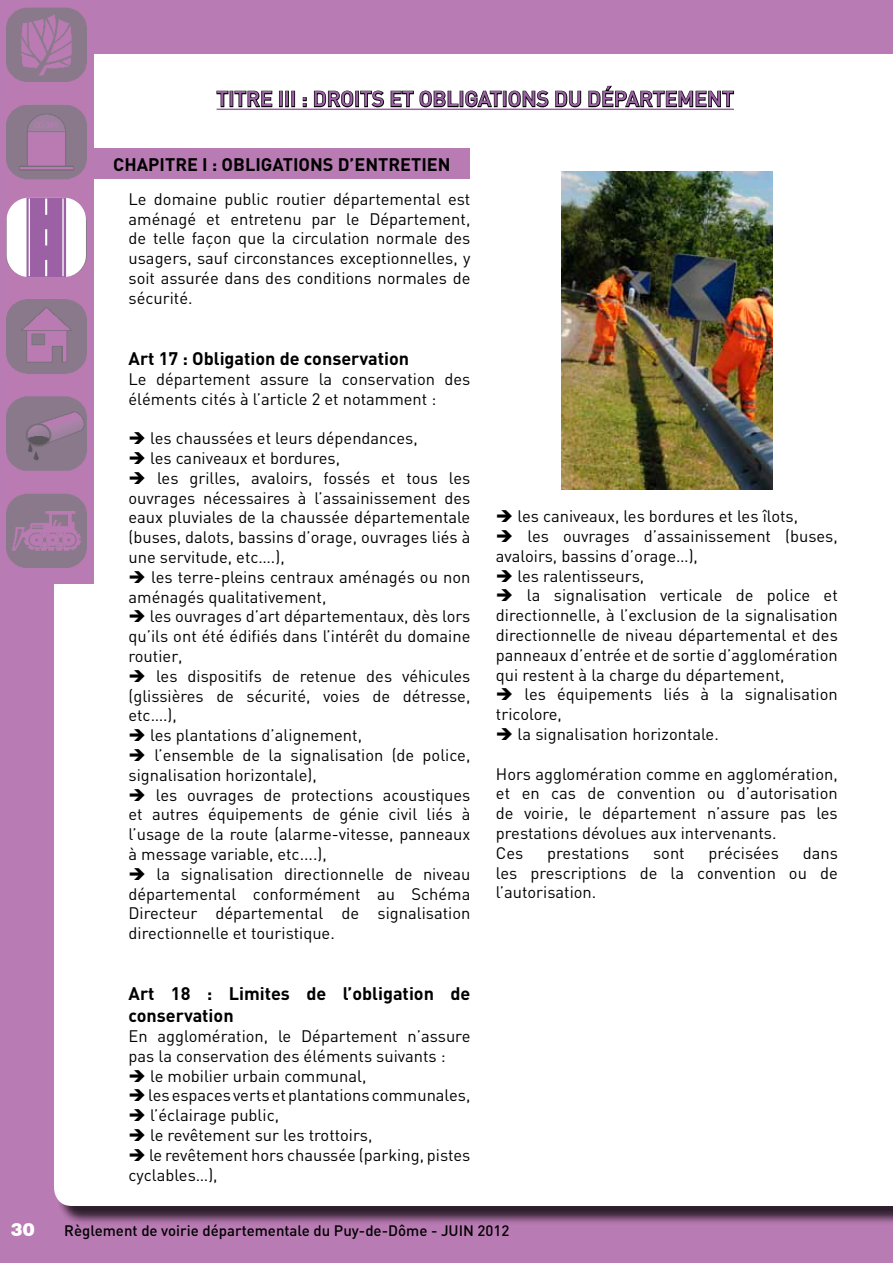
<style>
.page{position:relative;width:893px;height:1263px;background:#b97bb3}
.page>*{position:absolute;margin:0;border:0;box-sizing:border-box;transform-origin:0 0}
.t1{font:500 21px "DIN";color:#9b61a4}
.t2{font:700 18px/21.6px "DIN";color:#000}
.t3{font:900 18px "Swiss 721 BT";color:#fff}
.t4{font:16.5px/19.8px "DIN";color:#000;text-align:justify}
.t5{font:500 15px "DIN";color:#000}
</style>
<div class="page">
<div style="left:54px;top:54px;width:839px;height:1152px;background:#fff"></div>
<div style="left:94px;top:148px;width:376px;height:31px;background:#b97bb3"></div>
<hr style="left:217px;top:109px;width:517px;height:1px;background:#9b61a4">
<svg style="left:216px;top:90px;width:57px;height:18px"></svg>
<div style="left:279px;top:91px;width:4px;height:16px;border:2px solid #000"></div>
<div style="left:285px;top:91px;width:4px;height:16px;border:2px solid #000"></div>
<div style="left:291px;top:91px;width:4px;height:16px;border:2px solid #000"></div>
<svg style="left:303px;top:97px;width:4px;height:10px"></svg>
<svg style="left:313px;top:90px;width:269px;height:18px;background:#929292"></svg>
<svg style="left:588px;top:85px;width:147px;height:23px;background:#a1a1a1"></svg>
<div style="left:0;top:0;width:94px;height:583px;background:#b97bb3"></div>
<img style="left:7px;top:7px;width:79px;height:560px">
<svg style="left:7px;top:198px;width:79px;height:79px;background:#cdafd0"></svg>
<img style="left:561px;top:171px;width:211px;height:319px">
<p class="t3" style="left:11px;top:1218px;width:25px">30</p>
<p class="t1" style="left:217px;top:85px;width:519px">TITRE III : DROITS ET OBLIGATIONS DU DÉPARTEMENT</p>
<p class="t2" style="left:113px;top:153px;width:339px">CHAPITRE I : OBLIGATIONS D’ENTRETIEN</p>
<p class="t4" style="left:129px;top:189px;width:343px">Le domaine public routier départemental est aménagé et entretenu par le Département, de telle façon que la circulation normale des usagers, sauf circonstances exceptionnelles, y soit assurée dans des conditions normales de sécurité.</p>
<p class="t2" style="left:129px;top:347px;width:282px">Art 17 : Obligation de conservation</p>
<p class="t4" style="left:129px;top:369px;width:343px">Le département assure la conservation des éléments cités à l’article 2 et notamment :</p>
<p class="t4" style="left:129px;top:428px;width:291px">➔ les chaussées et leurs dépendances,</p>
<p class="t4" style="left:129px;top:448px;width:213px">➔ les caniveaux et bordures,</p>
<p class="t4" style="left:129px;top:468px;width:343px">➔ les grilles, avaloirs, fossés et tous les ouvrages nécessaires à l’assainissement des eaux pluviales de la chaussée départementale (buses, dalots, bassins d’orage, ouvrages liés à une servitude, etc….),</p>
<p class="t4" style="left:129px;top:567px;width:343px">➔ les terre-pleins centraux aménagés ou non aménagés qualitativement,</p>
<p class="t4" style="left:129px;top:606px;width:343px">➔ les ouvrages d’art départementaux, dès lors qu’ils ont été édifiés dans l’intérêt du domaine routier,</p>
<p class="t4" style="left:129px;top:666px;width:343px">➔ les dispositifs de retenue des véhicules (glissières de sécurité, voies de détresse, etc….),</p>
<p class="t4" style="left:129px;top:725px;width:235px">➔ les plantations d’alignement,</p>
<p class="t4" style="left:129px;top:745px;width:343px">➔ l’ensemble de la signalisation (de police, signalisation horizontale),</p>
<p class="t4" style="left:129px;top:784px;width:343px">➔ les ouvrages de protections acoustiques et autres équipements de génie civil liés à l’usage de la route (alarme-vitesse, panneaux à message variable, etc....),</p>
<p class="t4" style="left:129px;top:864px;width:343px">➔ la signalisation directionnelle de niveau départemental conformément au Schéma Directeur départemental de signalisation directionnelle et touristique.</p>
<p class="t2" style="left:129px;top:982px;width:343px">Art 18 : Limites de l’obligation de conservation</p>
<p class="t4" style="left:129px;top:1026px;width:343px">En agglomération, le Département n’assure pas la conservation des éléments suivants :</p>
<p class="t4" style="left:129px;top:1065px;width:239px">➔ le mobilier urbain communal,</p>
<p class="t4" style="left:129px;top:1085px;width:343px">➔ les espaces verts et plantations communales,</p>
<p class="t4" style="left:129px;top:1105px;width:152px">➔ l’éclairage public,</p>
<p class="t4" style="left:129px;top:1125px;width:245px">➔ le revêtement sur les trottoirs,</p>
<p class="t4" style="left:129px;top:1144px;width:343px">➔ le revêtement hors chaussée (parking, pistes cyclables…),</p>
<p class="t4" style="left:496px;top:506px;width:304px">➔ les caniveaux, les bordures et les îlots,</p>
<p class="t4" style="left:496px;top:526px;width:343px">➔ les ouvrages d’assainissement (buses, avaloirs, bassins d’orage…),</p>
<p class="t4" style="left:496px;top:565px;width:150px">➔ les ralentisseurs,</p>
<p class="t4" style="left:496px;top:585px;width:343px">➔ la signalisation verticale de police et directionnelle, à l’exclusion de la signalisation directionnelle de niveau départemental et des panneaux d’entrée et de sortie d’agglomération qui restent à la charge du département,</p>
<p class="t4" style="left:496px;top:684px;width:343px">➔ les équipements liés à la signalisation tricolore,</p>
<p class="t4" style="left:496px;top:724px;width:224px">➔ la signalisation horizontale.</p>
<p class="t4" style="left:496px;top:763px;width:343px;text-align:left">Hors agglomération comme en agglomération, et en cas de convention ou d’autorisation de voirie, le département n’assure pas les prestations dévolues aux intervenants.<br>Ces</p>
<p class="t4" style="left:547px;top:842px;width:84px">prestations</p>
<p class="t4" style="left:653px;top:842px;width:33px">sont</p>
<p class="t4" style="left:709px;top:842px;width:72px">précisées</p>
<p class="t4" style="left:496px;top:842px;width:343px;text-indent:307px">dans les prescriptions de la convention ou de l’autorisation.</p>
<p class="t5" style="left:64px;top:1220px;width:447px">Règlement de voirie départementale du Puy-de-Dôme - JUIN 2012</p>
</div>
